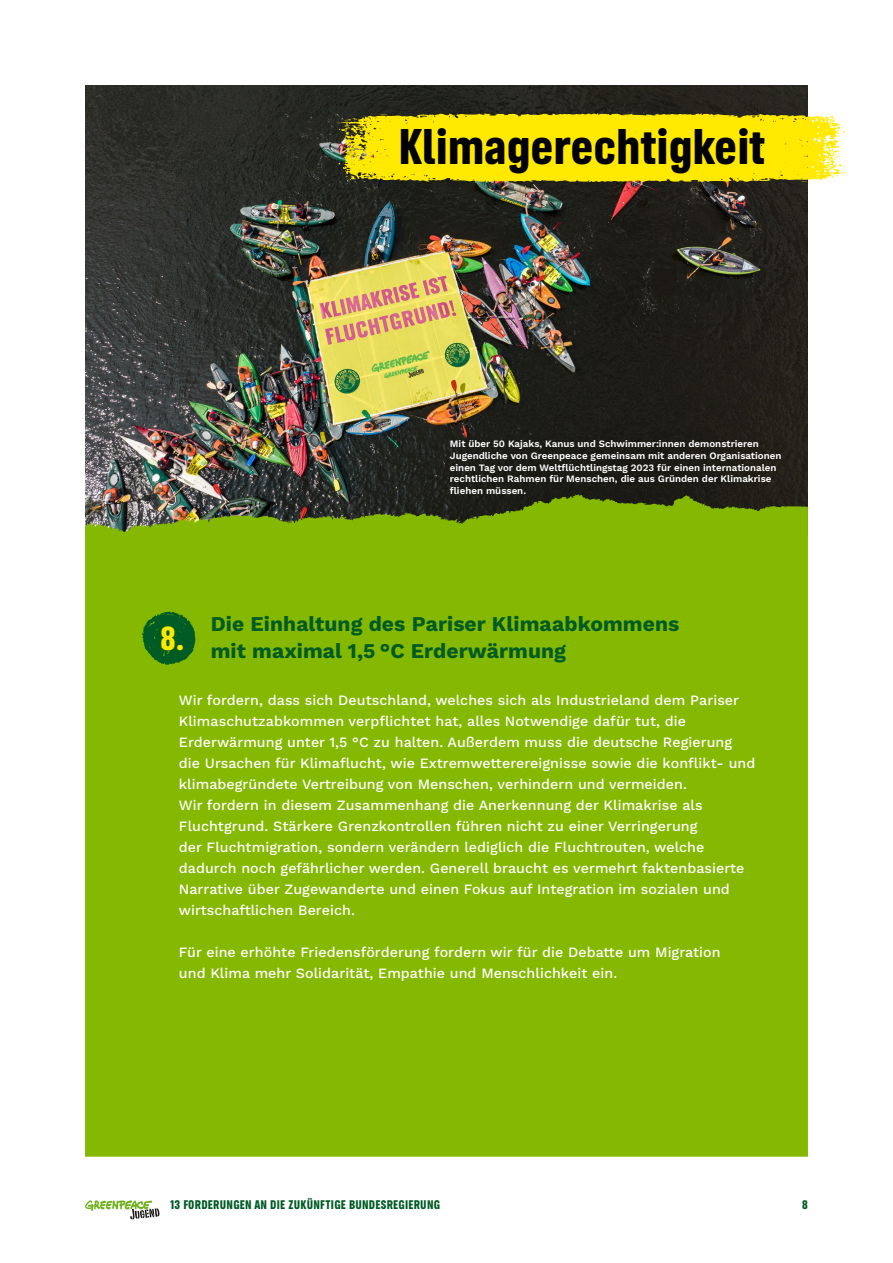
<style>
.page{position:relative;width:893px;height:1263px;background:#fff}
.page>*{position:absolute;margin:0;border:0;box-sizing:border-box;transform-origin:0 0}
.t1{font:700 45px "Greenpeace Sans";color:#000}
.t2{font:700 30px "Greenpeace Sans";color:#ffe900}
.t3{font:700 21px/27px "Work Sans";letter-spacing:.005em;color:#005b25}
.t4{font:500 14.25px/21px "Work Sans";letter-spacing:.005em;color:#fff}
.t5{font:700 11.25px "Greenpeace Sans";letter-spacing:.02em;color:#005b25}
.t6{font:600 9.75px/11.7px "Work Sans";color:#fff}
</style>
<div class="page">
<svg style="left:85px;top:1200px;width:74px;height:19px"></svg>
<img style="left:85px;top:85px;width:723px;height:409px">
<div style="left:85px;top:494px;width:723px;height:663px;background:#84b801"></div>
<svg style="left:335px;top:113px;width:512px;height:69px;background:#ecd90a"></svg>
<svg style="left:142px;top:611px;width:54px;height:54px;background:#24741b"></svg>
<h1 class="t1" style="left:398px;top:112px;width:368px">Klimagerechtigkeit</h1>
<p class="t6" style="left:450px;top:438px;width:333px">Mit über 50 Kajaks, Kanus und Schwimmer:innen demonstrieren Jugendliche von Greenpeace gemeinsam mit anderen Organisationen einen Tag vor dem Weltflüchtlingstag 2023 für einen internationalen rechtlichen Rahmen für Menschen, die aus Gründen der Klimakrise fliehen müssen.</p>
<h2 class="t2" style="left:161px;top:615px;width:25px">8.</h2>
<h3 class="t3" style="left:211px;top:610px;width:470px">Die Einhaltung des Pariser Klimaabkommens mit maximal 1,5 °C Erderwärmung</h3>
<p class="t4" style="left:179px;top:689px;width:578px">Wir fordern, dass sich Deutschland, welches sich als Industrieland dem Pariser Klimaschutzabkommen verpflichtet hat, alles Notwendige dafür tut, die Erderwärmung unter 1,5 °C zu halten. Außerdem muss die deutsche Regierung die Ursachen für Klimaflucht, wie Extremwetterereignisse sowie die konflikt- und klimabegründete Vertreibung von Menschen, verhindern und vermeiden.<br>Wir fordern in diesem Zusammenhang die Anerkennung der Klimakrise als Fluchtgrund. Stärkere Grenzkontrollen führen nicht zu einer Verringerung<br>der Fluchtmigration, sondern verändern lediglich die Fluchtrouten, welche dadurch noch gefährlicher werden. Generell braucht es vermehrt faktenbasierte Narrative über Zugewanderte und einen Fokus auf Integration im sozialen und wirtschaftlichen Bereich.</p>
<p class="t4" style="left:179px;top:941px;width:543px">Für eine erhöhte Friedensförderung fordern wir für die Debatte um Migration und Klima mehr Solidarität, Empathie und Menschlichkeit ein.</p>
<p class="t5" style="left:170px;top:1196px;width:271px">13 FORDERUNGEN AN DIE ZUKÜNFTIGE BUNDESREGIERUNG</p>
<p class="t5" style="left:802px;top:1196px;width:7px">8</p>
</div>
